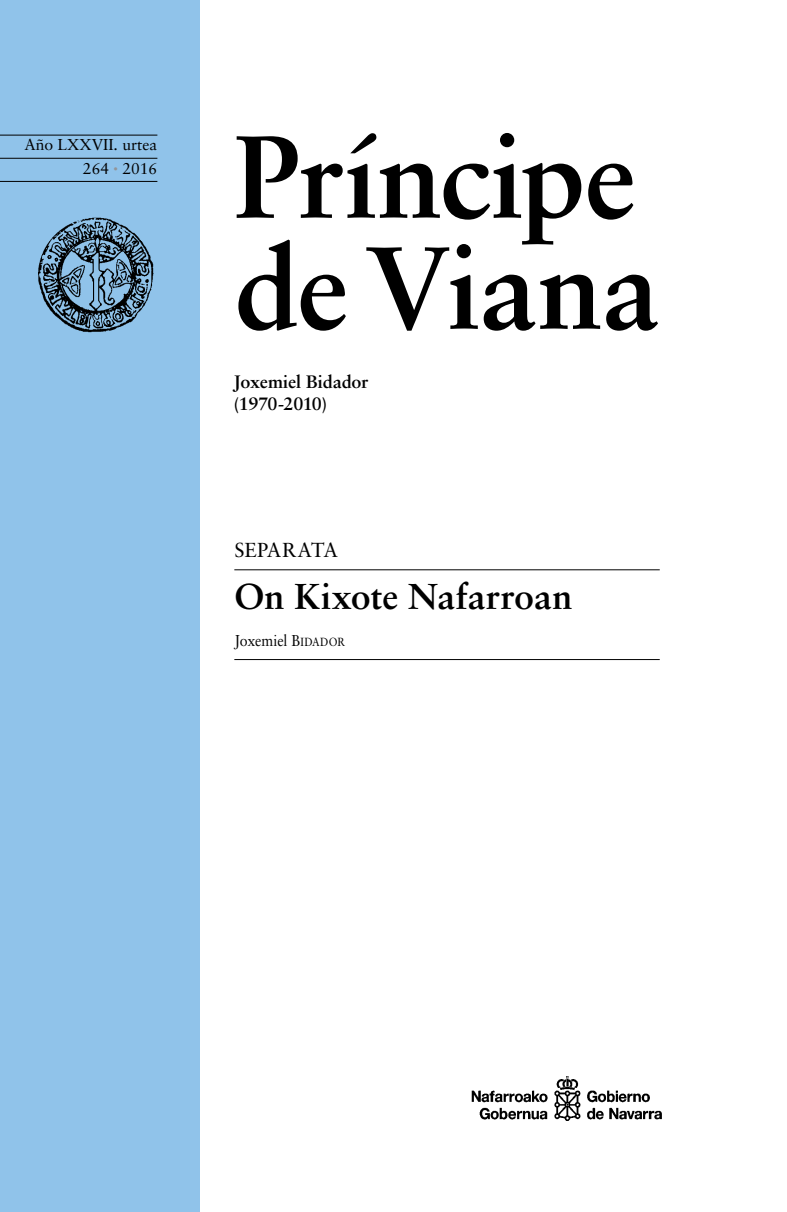
<style>
.page{position:relative;width:787px;height:1212px;background:#fff}
.page>*{position:absolute;margin:0;border:0;box-sizing:border-box;transform-origin:0 0}
.t1{font:700 117px/111px "Sabon";letter-spacing:-.015em;color:#000}
.t2{font:700 36px "Sabon";color:#000}
.t3{font:20.25px "Sabon";letter-spacing:-.005em;color:#000}
.t4{font:700 18px/21.6px "Sabon";letter-spacing:-.01em;color:#000}
.t5{font:15.75px/23.1px "Sabon";color:#000;text-align:right}
.t6{font:15.75px "Sabon";color:#000;scale:.9 1}
.s1{font-size:9px;color:#939598}
.s2{font-style:inherit}
.s3{font-size:11.85px}
</style>
<div class="page">
<div style="left:0;top:0;width:200px;height:1212px;background:#90c3ea"></div>
<img style="left:39px;top:218px;width:115px;height:115px">
<hr style="left:0;top:135px;width:157px;height:1px;background:#000">
<hr style="left:0;top:158px;width:157px;height:1px;background:#000">
<hr style="left:0;top:181px;width:157px;height:1px;background:#000">
<img style="left:471px;top:1077px;width:191px;height:43px">
<hr style="left:234px;top:569px;width:425px;height:1px;background:#000">
<hr style="left:234px;top:659px;width:425px;height:1px;background:#000">
<p class="t5" style="left:24px;top:133px;width:134px">Año LXXVII. urtea<br>264 <span class="s1">•</span> 2016</p>
<h1 class="t1" style="left:234px;top:119px;width:427px">Príncipe de Viana</h1>
<p class="t4" style="left:234px;top:371px;width:136px">Joxemiel Bidador (1970-2010)</p>
<p class="t3" style="left:234px;top:537px;width:105px">SEPARATA</p>
<h2 class="t2" style="left:234px;top:574px;width:340px">On Kixote Nafarroan</h2>
<p class="t6" style="left:234px;top:631px;width:125px">Joxemiel <span class="s2">B</span><span class="s3">IDADOR</span></p>
</div>
